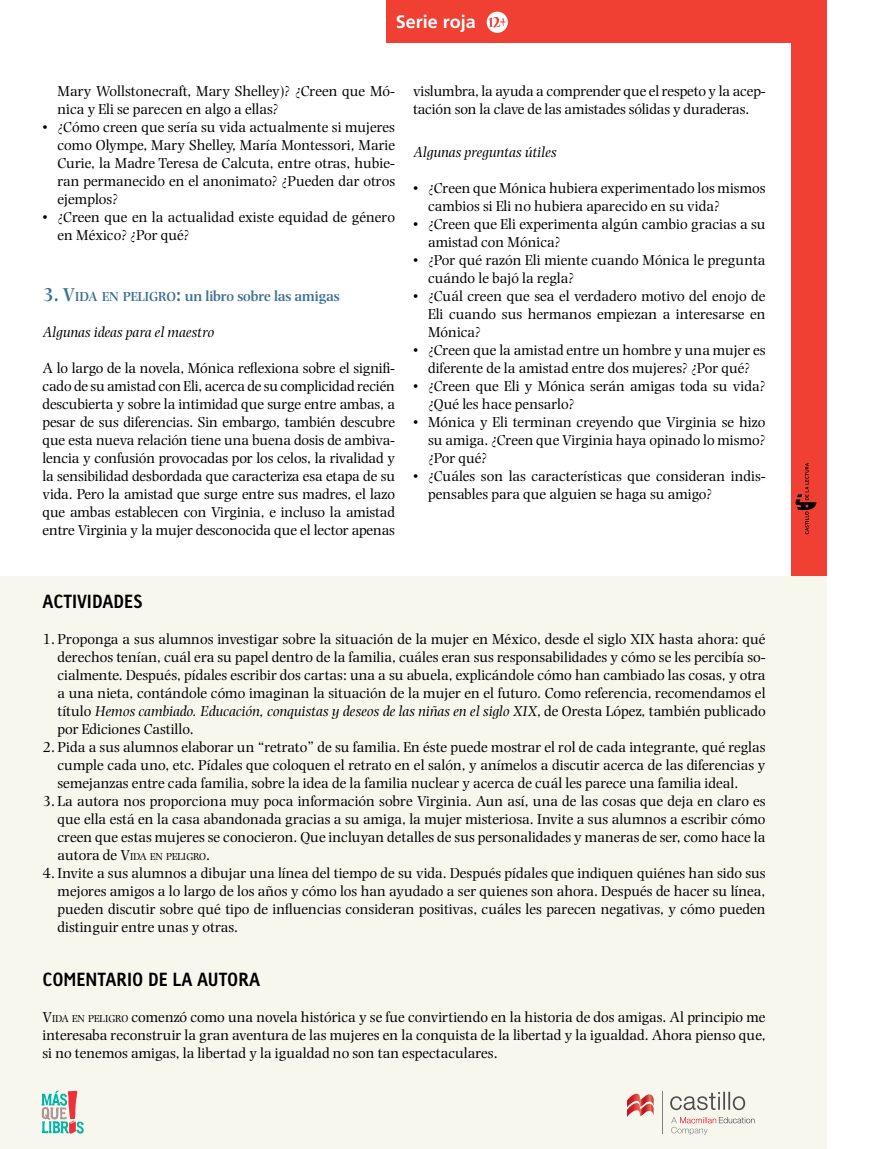
<style>
.page{position:relative;width:872px;height:1149px;background:#fff}
.page>*{position:absolute;margin:0;border:0;box-sizing:border-box;transform-origin:0 0}
.t1{font:700 18px "Linotype Tetria";color:#000}
.t2{font:700 18px "Frutiger CE";color:#fff}
.t3{font:15px/18px "Photina";color:#000;text-align:justify}
.t4{font:italic 15px "Photina";color:#000}
.t5{font:600 15px "Photina";color:#3e7194}
.t6{font:10.5px "Photina";color:#000}
.s1{font-size:19.5px}
.s2{font-size:13.65px}
.s3{font-style:italic}
.s4{font-size:15px}
.s5{font-size:10.5px}
</style>
<div class="page">
<div style="left:0;top:575px;width:826px;height:573px;background:#f8f7ee"></div>
<svg style="left:627px;top:1093px;width:26px;height:24px"></svg>
<hr style="left:662px;top:1090px;width:1px;height:42px;background:#808185">
<svg style="left:670px;top:1091px;width:75px;height:18px"></svg>
<svg style="left:671px;top:1117px;width:83px;height:17px"></svg>
<svg style="left:41px;top:1090px;width:43px;height:43px"></svg>
<div style="left:791px;top:0;width:35px;height:575px;background:#ef4033"></div>
<div style="left:387px;top:0;width:404px;height:43px;background:#ef4033"></div>
<div style="left:487px;top:12px;width:21px;height:21px;background:#fff;border-radius:50%"></div>
<svg style="left:488px;top:17px;width:18px;height:11px"></svg>
<svg style="left:795px;top:463px;width:21px;height:71px"></svg>
<p class="t2" style="left:431px;top:11px;width:81px">Serie roja</p>
<p class="t2" style="left:396px;top:11px;width:82px">Serie roja</p>
<p class="t3" style="left:58px;top:82px;width:339px">Mary Wollstonecraft, Mary Shelley)? ¿Creen que Mó&shy;nica y Eli se parecen en algo a ellas?</p>
<p class="t3" style="left:58px;top:118px;width:339px;text-indent:-15px">• ¿Cómo creen que sería su vida actualmente si mujeres como Olympe, Mary Shelley, María Montessori, Marie Curie, la Madre Teresa de Calcuta, entre otras, hubie&shy;ran permanecido en el anonimato? ¿Pueden dar otros ejemplos?</p>
<p class="t3" style="left:58px;top:208px;width:339px;text-indent:-15px">• ¿Creen que en la actualidad existe equidad de género en México? ¿Por qué?</p>
<p class="t5" style="left:43px;top:288px;width:298px"><span class="s1">3. v</span><span class="s2">ida en peLigro</span><span class="s1">:</span> un libro sobre las amigas</p>
<p class="t4" style="left:43px;top:324px;width:173px">Algunas ideas para el maestro</p>
<p class="t3" style="left:43px;top:359px;width:354px">A lo largo de la novela, Mónica reflexiona sobre el signifi&shy;cado de su amistad con Eli, acerca de su complicidad recién descubierta y sobre la intimidad que surge entre ambas, a pesar de sus diferencias. Sin embargo, también descubre que esta nueva relación tiene una buena dosis de ambiva&shy;lencia y confusión provocadas por los celos, la rivalidad y la sensibilidad desbordada que caracteriza esa etapa de su vida. Pero la amistad que surge entre sus madres, el lazo que ambas establecen con Virginia, e incluso la amistad entre Virginia y la mujer desconocida que el lector apenas</p>
<p class="t3" style="left:413px;top:82px;width:354px">vislumbra, la ayuda a comprender que el respeto y la acep&shy;tación son la clave de las amistades sólidas y duraderas.</p>
<p class="t4" style="left:413px;top:144px;width:145px">Algunas preguntas útiles</p>
<p class="t3" style="left:428px;top:179px;width:339px;text-indent:-15px">• ¿Creen que Mónica hubiera experimentado los mismos cambios si Eli no hubiera aparecido en su vida?</p>
<p class="t3" style="left:428px;top:215px;width:339px;text-indent:-15px">• ¿Creen que Eli experimenta algún cambio gracias a su amistad con Mónica?</p>
<p class="t3" style="left:428px;top:251px;width:339px;text-indent:-15px">• ¿Por qué razón Eli miente cuando Mónica le pregunta cuándo le bajó la regla?</p>
<p class="t3" style="left:428px;top:287px;width:339px;text-indent:-15px">• ¿Cuál creen que sea el verdadero motivo del enojo de Eli cuando sus hermanos empiezan a interesarse en Mónica?</p>
<p class="t3" style="left:413px;top:341px;width:354px;text-align:center">• ¿Creen que la amistad entre un hombre y una mujer es diferente de la amistad entre dos mujeres? ¿Por qué?</p>
<p class="t3" style="left:428px;top:377px;width:339px;text-indent:-15px">• ¿Creen que Eli y Mónica serán amigas toda su vida? ¿Qué les hace pensarlo?</p>
<p class="t3" style="left:428px;top:413px;width:339px;text-indent:-15px">• Mónica y Eli terminan creyendo que Virginia se hizo su amiga. ¿Creen que Virginia haya opinado lo mismo? ¿Por qué?</p>
<p class="t3" style="left:428px;top:467px;width:339px;text-indent:-15px">• ¿Cuáles son las características que consideran indis&shy;pensables para que alguien se haga su amigo?</p>
<p class="t1" style="left:43px;top:589px;width:102px">ACTIVIDADES</p>
<p class="t3" style="left:58px;top:629px;width:709px;text-indent:-15px">1. Proponga a sus alumnos investigar sobre la situación de la mujer en México, desde el siglo XIX hasta ahora: qué derechos tenían, cuál era su papel dentro de la familia, cuáles eran sus responsabilidades y cómo se les percibía so&shy;cialmente. Después, pídales escribir dos cartas: una a su abuela, explicándole cómo han cambiado las cosas, y otra a una nieta, contándole cómo imaginan la situación de la mujer en el futuro. Como referencia, recomendamos el título <span class="s3">Hemos cambiado. Educación, conquistas y deseos de las niñas en el siglo XIX</span>, de Oresta López, también publicado por Ediciones Castillo.</p>
<p class="t3" style="left:58px;top:737px;width:709px;text-indent:-15px">2. Pida a sus alumnos elaborar un “retrato” de su familia. En éste puede mostrar el rol de cada integrante, qué reglas cumple cada uno, etc. Pídales que coloquen el retrato en el salón, y anímelos a discutir acerca de las diferencias y semejanzas entre cada familia, sobre la idea de la familia nuclear y acerca de cuál les parece una familia ideal.</p>
<p class="t3" style="left:58px;top:791px;width:709px;text-indent:-15px">3. La autora nos proporciona muy poca información sobre Virginia. Aun así, una de las cosas que deja en claro es que ella está en la casa abandonada gracias a su amiga, la mujer misteriosa. Invite a sus alumnos a escribir cómo creen que estas mujeres se conocieron. Que incluyan detalles de sus personalidades y maneras de ser, como hace la</p>
<p class="t6" style="left:58px;top:850px;width:154px"><span class="s4">autora de v</span>ida en peLigro<span class="s4">.</span></p>
<p class="t3" style="left:58px;top:863px;width:709px;text-indent:-15px">4. Invite a sus alumnos a dibujar una línea del tiempo de su vida. Después pídales que indiquen quiénes han sido sus mejores amigos a lo largo de los años y cómo los han ayudado a ser quienes son ahora. Después de hacer su línea, pueden discutir sobre qué tipo de influencias consideran positivas, cuáles les parecen negativas, y cómo pueden distinguir entre unas y otras.</p>
<p class="t1" style="left:43px;top:967px;width:219px">COMENTARIO DE LA AUTORA</p>
<p class="t3" style="left:43px;top:1007px;width:724px">v<span class="s5">ida en peLigro</span> comenzó como una novela histórica y se fue convirtiendo en la historia de dos amigas. Al principio me interesaba reconstruir la gran aventura de las mujeres en la conquista de la libertad y la igualdad. Ahora pienso que, si no tenemos amigas, la libertad y la igualdad no son tan espectaculares.</p>
</div>
